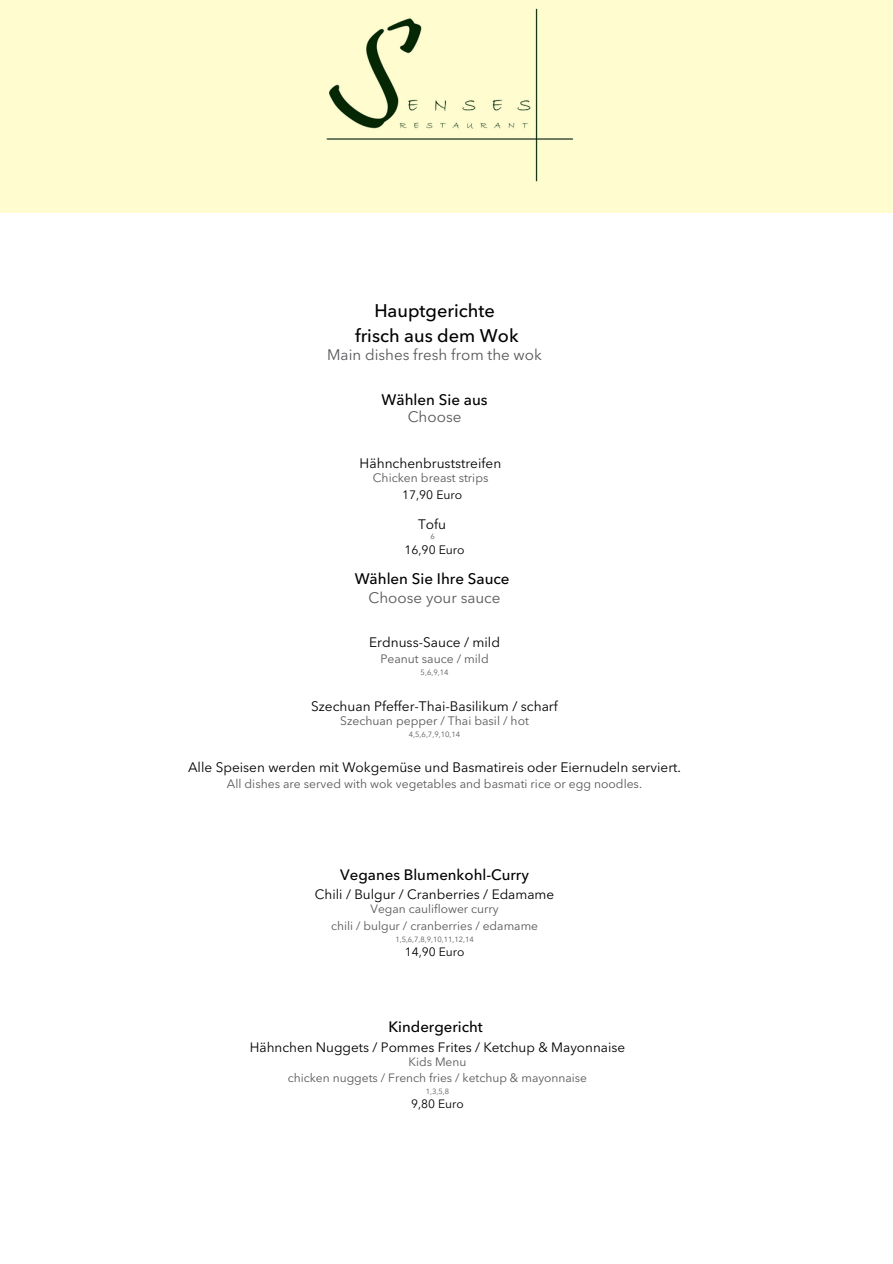
<style>
.page{position:relative;width:893px;height:1264px;background:#fff}
.page>*{position:absolute;margin:0;border:0;box-sizing:border-box;transform-origin:0 0}
.t1{font:500 18.15px/25px "Avenir Next LT Pro";color:#000;text-align:center}
.t2{font:15.15px "Avenir Next LT Pro";color:#58585b}
.t3{font:500 15.15px "Avenir Next LT Pro";color:#000}
.t4{font:500 15px "Avenir Next LT Pro";color:#000}
.t5{font:13.65px "Avenir Next LT Pro";color:#000}
.t6{font:13.5px "Avenir Next LT Pro";color:#000}
.t7{font:12.15px "Avenir Next LT Pro";color:#58585b}
.t8{font:12.15px "Avenir Next LT Pro";color:#000}
.t9{font:12px/16.2px "Avenir Next LT Pro";color:#58585b;text-align:center}
.t10{font:12px "Avenir Next LT Pro";color:#000}
.t11{font:7.5px "Avenir Next LT Pro";color:#58585b}
</style>
<div class="page">
<div style="left:0;top:0;width:892px;height:212px;background:#fffdd0"></div>
<img style="left:326px;top:8px;width:248px;height:174px">
<h1 class="t1" style="left:355px;top:300px;width:165px">Hauptgerichte frisch aus dem Wok</h1>
<p class="t2" style="left:327px;top:349px;width:216px">Main dishes fresh from the wok</p>
<p class="t3" style="left:381px;top:393px;width:107px">Wählen Sie aus</p>
<p class="t2" style="left:407px;top:411px;width:55px">Choose</p>
<p class="t5" style="left:359px;top:457px;width:143px">Hähnchenbruststreifen</p>
<p class="t7" style="left:373px;top:473px;width:117px">Chicken breast strips</p>
<p class="t8" style="left:402px;top:489px;width:62px">17,90 Euro</p>
<p class="t5" style="left:418px;top:518px;width:30px">Tofu</p>
<p class="t11" style="left:430px;top:533px;width:6px">6</p>
<p class="t8" style="left:404px;top:544px;width:62px">16,90 Euro</p>
<p class="t3" style="left:354px;top:573px;width:156px">Wählen Sie Ihre Sauce</p>
<p class="t2" style="left:368px;top:591px;width:133px">Choose your sauce</p>
<p class="t5" style="left:369px;top:637px;width:132px">Erdnuss-Sauce / mild</p>
<p class="t7" style="left:380px;top:654px;width:110px">Peanut sauce / mild</p>
<p class="t11" style="left:420px;top:669px;width:29px">5,6,9,14</p>
<p class="t5" style="left:311px;top:700px;width:248px">Szechuan Pfeffer-Thai-Basilikum / scharf</p>
<p class="t7" style="left:340px;top:716px;width:190px">Szechuan pepper / Thai basil / hot</p>
<p class="t11" style="left:409px;top:731px;width:53px">4,5,6,7,9,10,14</p>
<p class="t5" style="left:188px;top:761px;width:494px">Alle Speisen werden mit Wokgemüse und Basmatireis oder Eiernudeln serviert.</p>
<p class="t7" style="left:227px;top:778px;width:416px">All dishes are served with wok vegetables and basmati rice or egg noodles.</p>
<p class="t4" style="left:340px;top:868px;width:190px">Veganes Blumenkohl-Curry</p>
<p class="t6" style="left:315px;top:888px;width:241px">Chili / Bulgur / Cranberries / Edamame</p>
<p class="t9" style="left:331px;top:902px;width:208px">Vegan cauliflower curry<br>chili / bulgur / cranberries / edamame</p>
<p class="t11" style="left:395px;top:935px;width:80px">1,5,6,7,8,9,10,11,12,14</p>
<p class="t10" style="left:405px;top:946px;width:61px">14,90 Euro</p>
<p class="t4" style="left:388px;top:1021px;width:96px">Kindergericht</p>
<p class="t6" style="left:250px;top:1041px;width:377px">Hähnchen Nuggets / Pommes Frites / Ketchup &amp; Mayonnaise</p>
<p class="t9" style="left:288px;top:1054px;width:301px">Kids Menu<br>chicken nuggets / French fries / ketchup &amp; mayonnaise</p>
<p class="t11" style="left:426px;top:1088px;width:25px">1,3,5,8</p>
<p class="t10" style="left:411px;top:1099px;width:54px">9,80 Euro</p>
</div>
